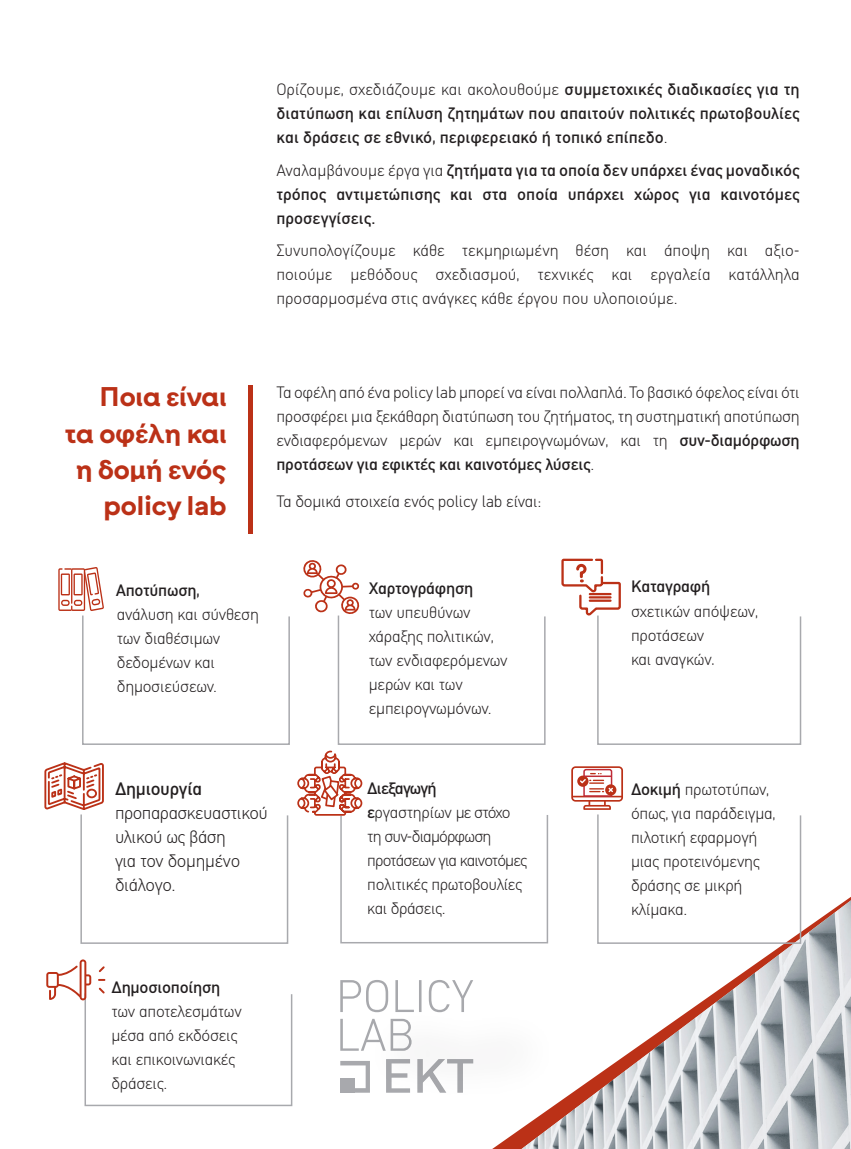
<style>
.page{position:relative;width:851px;height:1149px;background:#fff}
.page>*{position:absolute;margin:0;border:0;box-sizing:border-box;transform-origin:0 0}
.t1{font:700 27px/36px "Gramatika";color:#bb3117;text-align:right}
.t2{font:300 18px/24px "CFDIN Std";letter-spacing:-.025em;color:#231f20}
.t3{font:300 16.5px/24px "CFDIN Std";letter-spacing:-.015em;color:#231f20}
.t4{font:500 16.5px/24px "CFDIN Std";color:#231f20;text-align:justify}
.t5{font:300 16.5px/24px "CFDIN Std";letter-spacing:-.045em;color:#231f20}
.s1{font-weight:300}
.s2{font-weight:300;font-size:24.75px}
.s3{font-size:24.75px}
.s4{font-weight:500}
.s5{font-weight:500;font-size:24.75px}
</style>
<div class="page">
<img style="left:521px;top:900px;width:329px;height:248px">
<svg style="left:340px;top:1018px;width:26px;height:32px"></svg>
<div style="left:366px;top:1007px;width:194px;height:96px;background:#fdfdfd"></div>
<svg style="left:340px;top:980px;width:133px;height:31px"></svg>
<svg style="left:340px;top:1061px;width:30px;height:31px"></svg>
<div style="left:340px;top:1077px;width:14px;height:15px;background:#a8a9ad"></div>
<svg style="left:386px;top:1059px;width:24px;height:33px"></svg>
<svg style="left:417px;top:1059px;width:56px;height:33px"></svg>
<hr style="left:249px;top:385px;width:4px;height:149px;background:#bb3117">
<svg style="left:58px;top:567px;width:232px;height:178px"></svg>
<svg style="left:44px;top:762px;width:245px;height:182px"></svg>
<svg style="left:561px;top:558px;width:240px;height:187px"></svg>
<svg style="left:46px;top:959px;width:247px;height:147px"></svg>
<svg style="left:571px;top:766px;width:230px;height:178px"></svg>
<svg style="left:297px;top:560px;width:252px;height:383px"></svg>
<p class="t1" style="left:65px;top:379px;width:163px">Ποια είναι τα οφέλη και η δομή ενός policy lab</p>
<p class="t4" style="left:276px;top:77px;width:524px"><span class="s1">Ορίζουμε</span><span class="s2">,</span> <span class="s1">σχεδιάζουμε και ακολουθούμε</span> συμμετοχικές διαδικασίες για τη διατύπωση και επίλυση ζητημάτων που απαιτούν πολιτικές πρωτοβουλίες και δράσεις σε εθνικό<span class="s3">,</span> περιφερειακό ή τοπικό επίπεδο<span class="s1">.</span></p>
<p class="t4" style="left:276px;top:158px;width:524px"><span class="s1">Αναλαμβάνουμε έργα για</span> ζητήματα για τα οποία δεν υπάρχει ένας μοναδικός τρόπος αντιμετώπισης και στα οποία υπάρχει χώρος για καινοτόμες προσεγγίσεις.</p>
<p class="t3" style="left:276px;top:238px;width:525px;text-align:justify">Συνυπολογίζουμε κάθε τεκμηριωμένη θέση και άποψη και αξιο&shy;ποιούμε μεθόδους σχεδιασμού<span class="s3">,</span> τεχνικές και εργαλεία κατάλληλα προσαρμοσμένα στις ανάγκες κάθε έργου που υλοποιούμε.</p>
<p class="t3" style="left:276px;top:380px;width:525px;text-align:justify">Τα οφέλη από ένα policy lab μπορεί να είναι πολλαπλά. Το βασικό όφελος είναι ότι προσφέρει μια ξεκάθαρη διατύπωση του ζητήματος<span class="s3">,</span> τη συστηματική αποτύπωση ενδιαφερόμενων μερών και εμπειρογνωμόνων<span class="s3">,</span> και τη <span class="s4">συν-διαμόρφωση προτάσεων για εφικτές και καινοτόμες λύσεις</span>.</p>
<p class="t3" style="left:276px;top:489px;width:266px">Τα δομικά στοιχεία ενός policy lab είναι:</p>
<p class="t3" style="left:116px;top:578px;width:145px"><span class="s4">Αποτύπωση</span><span class="s5">, </span>ανάλυση και σύνθεση των διαθέσιμων δεδομένων και δημοσιεύσεων.</p>
<p class="t3" style="left:369px;top:575px;width:140px"><span class="s4">Χαρτογράφηση<br></span>των υπευθύνων χάραξης πολιτικών<span class="s3">, </span>των ενδιαφερόμενων μερών και των εμπειρογνωμόνων.</p>
<p class="t3" style="left:631px;top:574px;width:128px"><span class="s4">Καταγραφή </span>σχετικών απόψεων<span class="s3">, </span>προτάσεων<br>και αναγκών<span class="s3">.</span></p>
<p class="t2" style="left:115px;top:776px;width:154px"><span class="s4">Δημιουργία </span>προπαρασκευαστικού υλικού ως βάση<br>για τον δομημένο διάλογο.</p>
<p class="t3" style="left:111px;top:974px;width:132px"><span class="s4">Δημοσιοποίηση </span>των αποτελεσμάτων μέσα από εκδόσεις και επικοινωνιακές δράσεις.</p>
<p class="t5" style="left:367px;top:775px;width:161px"><span class="s4">Διεξαγωγή<br>ε</span>ργαστηρίων με στόχο τη συν-διαμόρφωση προτάσεων για καινοτόμες πολιτικές πρωτοβουλίες και δράσεις.</p>
<p class="t3" style="left:631px;top:776px;width:146px"><span class="s4">Δοκιμή</span> πρωτοτύπων<span class="s3">, </span>όπως<span class="s3">,</span> για παράδειγμα<span class="s3">, </span>πιλοτική εφαρμογή μιας προτεινόμενης δράσης σε μικρή κλίμακα.</p>
</div>
